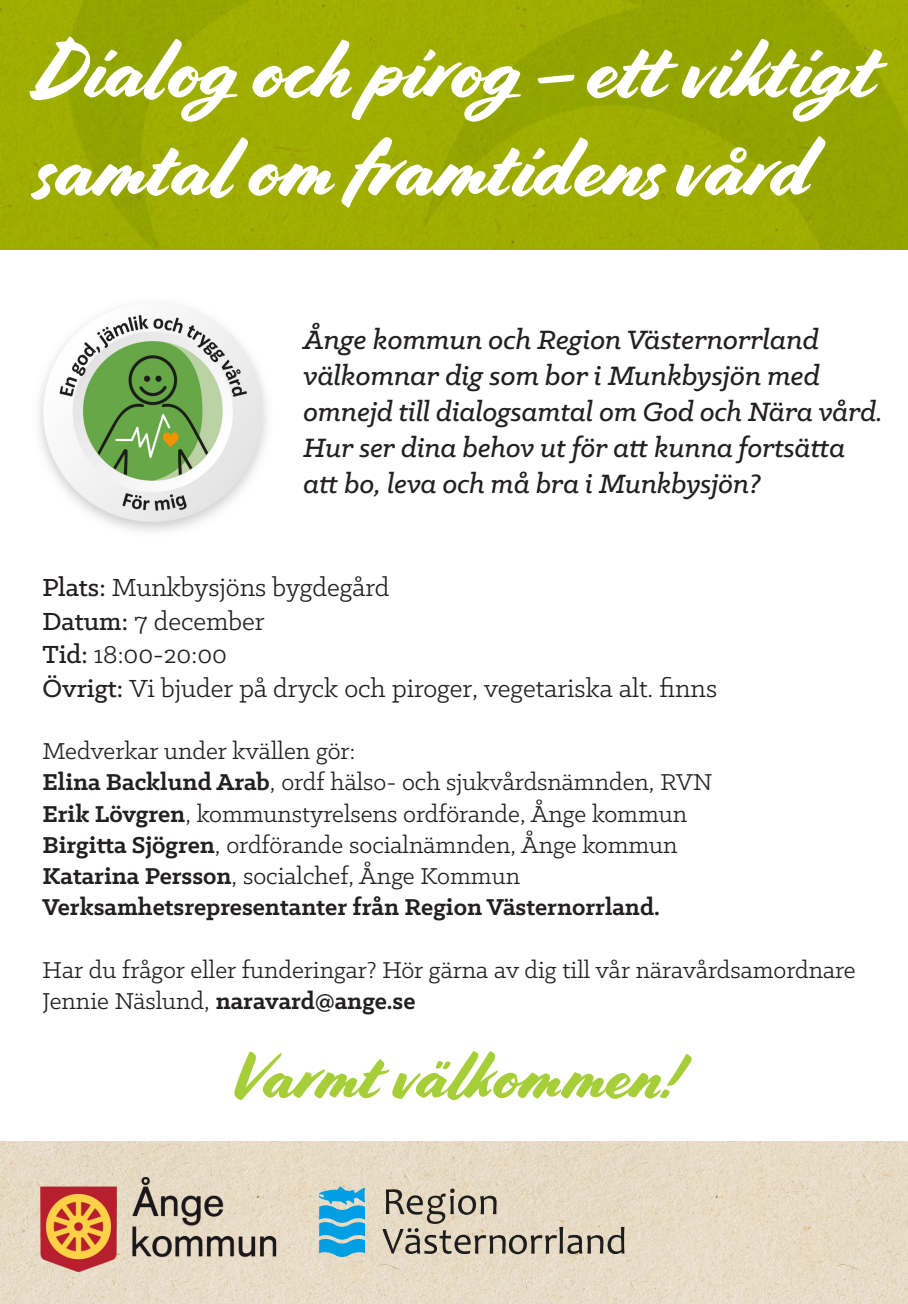
<style>
.page{position:relative;width:908px;height:1304px;background:#fff}
.page>*{position:absolute;margin:0;border:0;box-sizing:border-box;transform-origin:0 0}
.t1{font:82px/98.4px "Cortado";color:#fff}
.t2{font:66px "Cortado";color:#a6ce39}
.t3{font:italic 500 30px/36px "Klinic Slab";color:#231f20}
.t4{font:28px "Klinic Slab";color:#231f20}
.t5{font:26px/31.2px "Klinic Slab";color:#231f20}
.t6{font:700 26px "Klinic Slab";color:#231f20}
.s1{font-weight:500}
.s2{font-weight:700}
</style>
<div class="page">
<img style="left:0;top:0;width:907px;height:249px">
<img style="left:0;top:1141px;width:907px;height:163px">
<img style="left:31px;top:1171px;width:258px;height:110px">
<svg style="left:319px;top:1186px;width:46px;height:71px;background:#46b0d8"></svg>
<svg style="left:382px;top:1189px;width:242px;height:65px;background:#c4b9a7"></svg>
<img style="left:39px;top:312px;width:228px;height:220px">
<p class="t1" style="left:34px;top:23px;width:844px">Dialog och pirog – ett viktigt samtal om framtidens vård</p>
<p class="t3" style="left:303px;top:320px;width:580px">Ånge kommun och Region Västernorrland välkomnar dig som bor i Munkbysjön med omnejd till dialogsamtal om God och Nära vård.</p>
<p class="t3" style="left:303px;top:428px;width:543px">Hur ser dina behov ut för att kunna fortsätta att bo, leva och må bra i Munkbysjön?</p>
<p class="t4" style="left:43px;top:570px;width:348px"><span class="s1">Plats:</span> Munkbysjöns bygdegård</p>
<p class="t4" style="left:43px;top:603px;width:223px"><span class="s1">Datum:</span> 7 december</p>
<p class="t4" style="left:43px;top:637px;width:186px"><span class="s1">Tid:</span> 18:00-20:00</p>
<p class="t4" style="left:43px;top:670px;width:675px"><span class="s1">Övrigt:</span> Vi bjuder på dryck och piroger, vegetariska alt. finns</p>
<p class="t5" style="left:43px;top:735px;width:314px">Medverkar under kvällen gör:</p>
<p class="t5" style="left:43px;top:766px;width:671px"><span class="s2">Elina Backlund Arab</span>, ordf hälso- och sjukvårdsnämnden, RVN</p>
<p class="t5" style="left:43px;top:797px;width:645px"><span class="s2">Erik Lövgren</span>, kommunstyrelsens ordförande, Ånge kommun</p>
<p class="t5" style="left:43px;top:828px;width:636px"><span class="s2">Birgitta Sjögren</span>, ordförande socialnämnden, Ånge kommun</p>
<p class="t5" style="left:43px;top:860px;width:478px"><span class="s2">Katarina Persson</span>, socialchef, Ånge Kommun</p>
<p class="t6" style="left:43px;top:890px;width:618px">Verksamhetsrepresentanter från Region Västernorrland.</p>
<p class="t5" style="left:43px;top:953px;width:814px">Har du frågor eller funderingar? Hör gärna av dig till vår näravårdsamordnare<br>Jennie Näslund, <span class="s2">naravard@ange.se</span></p>
<p class="t2" style="left:229px;top:1038px;width:451px">Varmt välkommen!</p>
</div>
